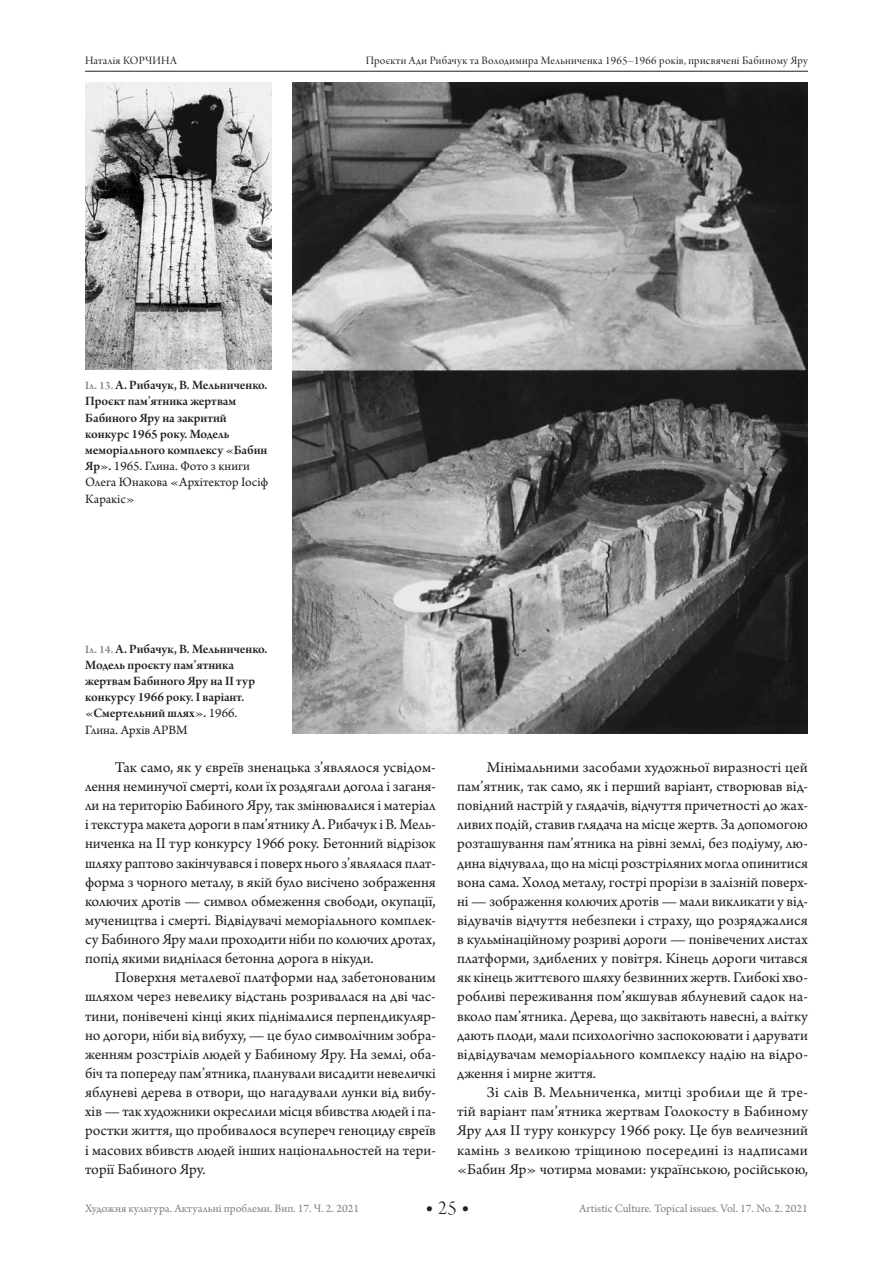
<style>
.page{position:relative;width:893px;height:1263px;background:#fff}
.page>*{position:absolute;margin:0;border:0;box-sizing:border-box;transform-origin:0 0}
.t1{font:22.5px "Arno Pro";color:#231f20}
.Body_text_УКР__10_5{font:15.75px/19.2px "Arno Pro";color:#231f20;text-align:justify}
.Подпись_илл__9_pt{font:13.5px/16.2px "Arno Pro Smbd Subhead";color:#231f20}
.t2{font:12px "Arno Pro";color:#808285}
.t3{font:12px "Arno Pro Display";letter-spacing:.025em;color:#231f20}
.s1{font-size:12px;color:#808285}
.s2{font-family:"Arno Pro"}
.s3{font-family:"Arno Pro Light Display";font-size:21px}
</style>
<div class="page">
<hr style="left:85px;top:71px;width:723px;height:1px;background:#231f20">
<img style="left:292px;top:83px;width:516px;height:650px">
<img style="left:85px;top:83px;width:186px;height:287px">
<p class="t3" style="left:85px;top:53px;width:93px">Наталія КОРЧИНА</p>
<p class="t3" style="left:366px;top:53px;width:444px">Проєкти Ади Рибачук та Володимира Мельниченка 1965–1966 років, присвячені Бабиному Яру</p>
<p class="Подпись_илл__9_pt" style="left:85px;top:378px;width:185px"><span class="s1">Іл. 13.</span> А. Рибачук, В. Мельниченко.<br>Проєкт пам’ятника жертвам<br>Бабиного Яру на закритий конкурс 1965 року. Модель меморіального комплексу «Бабин<br>Яр». <span class="s2">1965. Глина. Фото з книги<br>Олега Юнакова «Архітектор Іосіф<br>Каракіс»</span></p>
<p class="Подпись_илл__9_pt" style="left:85px;top:641px;width:183px"><span class="s1">Іл. 14.</span> А. Рибачук, В. Мельниченко.<br>Модель проєкту пам’ятника жертвам Бабиного Яру на ІІ тур конкурсу 1966 року. І варіант. «Смертельний шлях». <span class="s2">1966.<br>Глина. Архів АРВМ</span></p>
<p class="Body_text_УКР__10_5" style="left:85px;top:758px;width:352px;text-indent:30px">Так само, як у євреїв зненацька з’являлося усвідом&shy;лення неминучої смерті, коли їх роздягали догола і заганя&shy;ли на територію Бабиного Яру, так змінювалися і матеріал і текстура макета дороги в пам’ятнику А. Рибачук і В. Мель&shy;ниченка на ІІ тур конкурсу 1966 року. Бетонний відрізок шляху раптово закінчувався і поверх нього з’являлася плат&shy;форма з чорного металу, в якій було висічено зображення колючих дротів — символ обмеження свободи, окупації, мучеництва і смерті. Відвідувачі меморіального комплек&shy;су Бабиного Яру мали проходити ніби по колючих дротах, попід якими виднілася бетонна дорога в нікуди.</p>
<p class="Body_text_УКР__10_5" style="left:85px;top:969px;width:352px;text-indent:30px">Поверхня металевої платформи над забетонованим шляхом через невелику відстань розривалася на дві час&shy;тини, понівечені кінці яких піднімалися перпендикуляр&shy;но догори, ніби від вибуху, — це було символічним зобра&shy;женням розстрілів людей у Бабиному Яру. На землі, оба&shy;біч та попереду пам’ятника, планували висадити невеличкі яблуневі дерева в отвори, що нагадували лунки від вибу&shy;хів — так художники окреслили місця вбивства людей і па&shy;ростки життя, що пробивалося всупереч геноциду євреїв і масових вбивств людей інших національностей на тери&shy;торії Бабиного Яру.</p>
<p class="Body_text_УКР__10_5" style="left:457px;top:758px;width:352px;text-indent:30px">Мінімальними засобами художньої виразності цей пам’ятник, так само, як і перший варіант, створював від&shy;повідний настрій у глядачів, відчуття причетності до жах&shy;ливих подій, ставив глядача на місце жертв. За допомогою розташування пам’ятника на рівні землі, без подіуму, лю&shy;дина відчувала, що на місці розстріляних могла опинитися вона сама. Холод металу, гострі прорізи в залізній поверх&shy;ні — зображення колючих дротів — мали викликати у від&shy;відувачів відчуття небезпеки і страху, що розряджалися в кульмінаційному розриві дороги — понівечених листах платформи, здиблених у повітря. Кінець дороги читався як кінець життєвого шляху безвинних жертв. Глибокі хво&shy;робливі переживання пом’якшував яблуневий садок на&shy;вколо пам’ятника. Дерева, що заквітають навесні, а влітку дають плоди, мали психологічно заспокоювати і дарувати відвідувачам меморіального комплексу надію на відро&shy;дження і мирне життя.</p>
<p class="Body_text_УКР__10_5" style="left:457px;top:1084px;width:352px;text-indent:30px">Зі слів В. Мельниченка, митці зробили ще й тре&shy;тій варіант пам’ятника жертвам Голокосту в Бабиному Яру для ІІ туру конкурсу 1966 року. Це був величезний камінь з великою тріщиною посередині із надписами «Бабин Яр» чотирма мовами: українською, російською,</p>
<h1 class="t1" style="left:425px;top:1193px;width:46px">• <span class="s3">25</span> •</h1>
<p class="t2" style="left:85px;top:1201px;width:276px">Художня культура. Актуальні проблеми. Вип. 17. Ч. 2. 2021</p>
<p class="t2" style="left:579px;top:1201px;width:230px">Artistic Culture. Topical issues. Vol. 17. No. 2. 2021</p>
</div>
